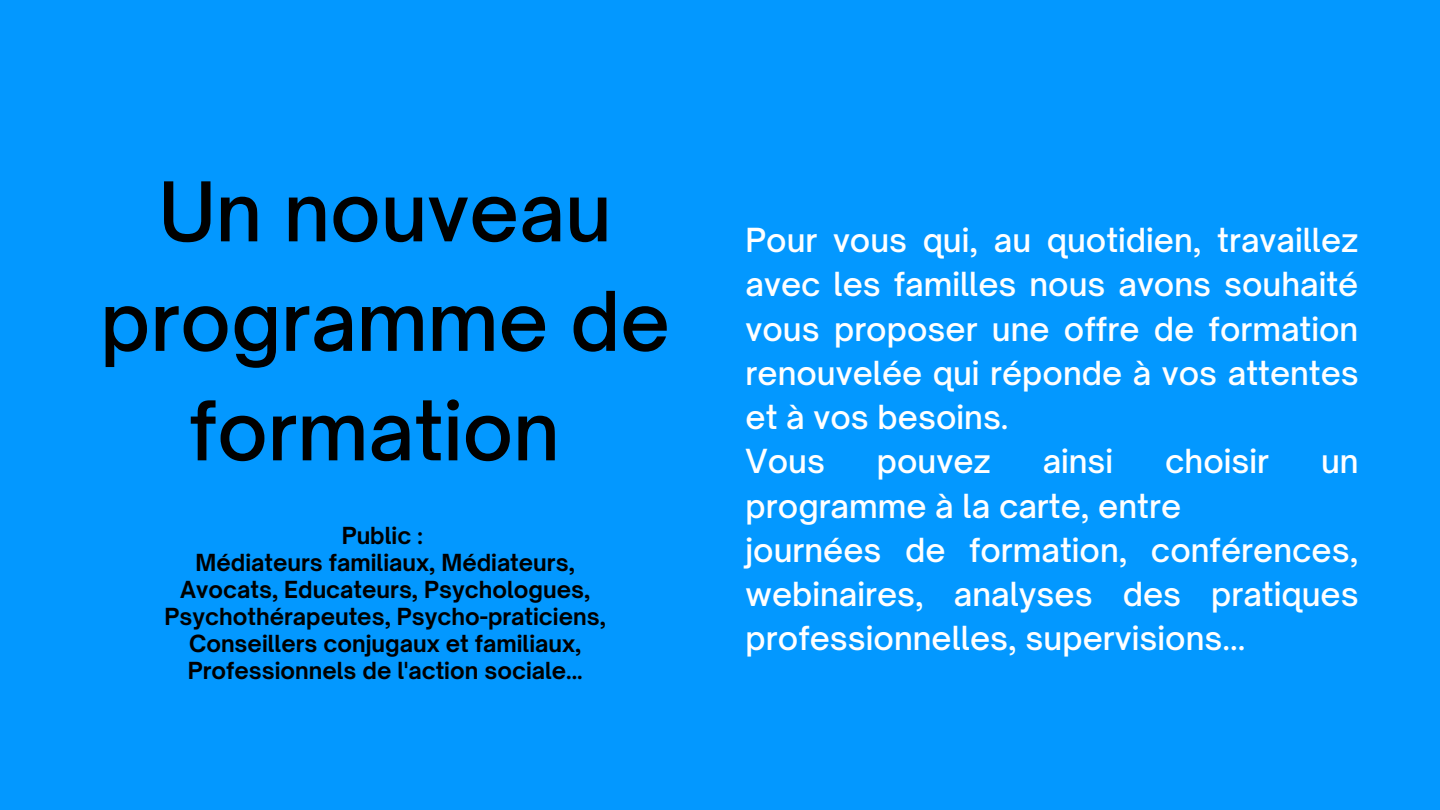
<style>
.page{position:relative;width:1440px;height:810px;background:#0398ff}
.page>*{position:absolute;margin:0;border:0;box-sizing:border-box;transform-origin:0 0}
.t1{font:500 78.6px/109.5px "Open Sauce One";color:#000;text-align:center}
.t2{font:500 31.8px/44.2px "Open Sauce One";color:#fff}
.t3{font:700 22.5px/27px "Open Sauce One";color:#000;text-align:center}
</style>
<div class="page">
<h1 class="t1" style="left:100px;top:157px;width:571px">Un nouveau programme de formation</h1>
<p class="t3" style="left:165px;top:522px;width:443px">Public :<br>Médiateurs familiaux, Médiateurs, Avocats, Educateurs, Psychologues, Psychothérapeutes, Psycho-praticiens, Conseillers conjugaux et familiaux, Professionnels de l'action sociale...</p>
<p class="t2" style="left:746px;top:218px;width:615px">Pour vous qui, au quotidien, travaillez avec les familles nous avons souhaité vous proposer une offre de formation renouvelée qui réponde à vos attentes et à vos besoins.<br>Vous</p>
<p class="t2" style="left:877px;top:439px;width:115px">pouvez</p>
<p class="t2" style="left:1043px;top:439px;width:72px">ainsi</p>
<p class="t2" style="left:1165px;top:439px;width:106px">choisir</p>
<p class="t2" style="left:1321px;top:439px;width:39px">un</p>
<p class="t2" style="left:746px;top:483px;width:615px">programme à la carte, entre<br>journées de formation, conférences, webinaires, analyses des pratiques professionnelles, supervisions...</p>
</div>
